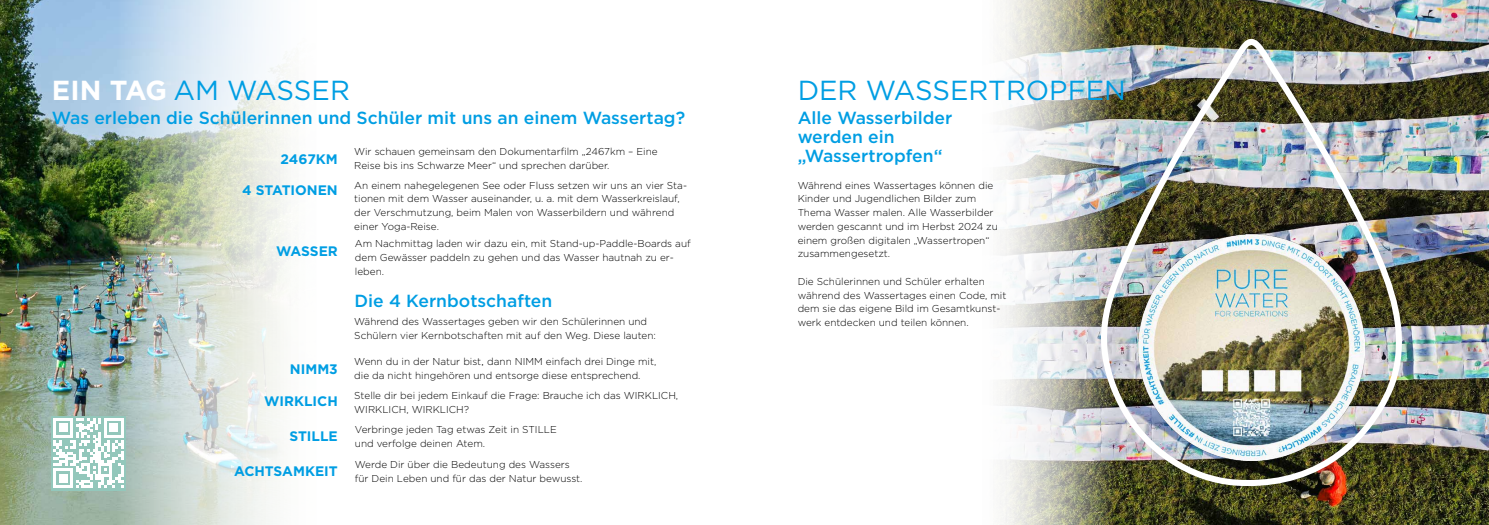
<style>
.page{position:relative;width:1489px;height:525px;background:#fff}
.page>*{position:absolute;margin:0;border:0;box-sizing:border-box;transform-origin:0 0}
.t1{font:27.5px "Gotham";color:#009ee3}
.t2{font:500 17.5px/18.8px "Gotham";color:#009ee3}
.t3{font:700 13.75px "Gotham";color:#009ee3}
.t4{font:300 10px/13.8px "Gotham";color:#000}
.s1{font-weight:700;color:#fff}
</style>
<div class="page">
<img style="left:1000px;top:0;width:488px;height:524px">
<img style="left:0;top:0;width:287px;height:524px">
<img style="left:1095px;top:35px;width:312px;height:451px">
<img style="left:1138px;top:235px;width:225px;height:224px">
<div style="left:52px;top:416px;width:74px;height:74px;background:linear-gradient(to right,#93c7bb,#93c7bb)"></div>
<svg style="left:53px;top:418px;width:70px;height:70px"></svg>
<h1 class="t1" style="left:52px;top:73px;width:299px"><span class="s1">EIN TAG</span> AM WASSER</h1>
<h2 class="t2" style="left:52px;top:108px;width:635px">Was erleben die Schülerinnen und Schüler mit uns an einem Wassertag?</h2>
<p class="t4" style="left:354px;top:144px;width:305px">Wir schauen gemeinsam den Dokumentarfilm „2467km – Eine<br>Reise bis ins Schwarze Meer“ und sprechen darüber.</p>
<h3 class="t3" style="left:280px;top:150px;width:59px">2467KM</h3>
<h3 class="t3" style="left:242px;top:181px;width:97px">4 STATIONEN</h3>
<p class="t4" style="left:354px;top:178px;width:334px">An einem nahegelegenen See oder Fluss setzen wir uns an vier Sta&shy;tionen mit dem Wasser auseinander, u. a. mit dem Wasserkreislauf, der Verschmutzung, beim Malen von Wasserbildern und während einer Yoga-Reise.</p>
<p class="t4" style="left:355px;top:236px;width:337px">Am Nachmittag laden wir dazu ein, mit Stand-up-Paddle-Boards auf dem Gewässer paddeln zu gehen und das Wasser hautnah zu er&shy;leben.</p>
<h2 class="t2" style="left:354px;top:291px;width:199px">Die 4 Kernbotschaften</h2>
<h3 class="t3" style="left:276px;top:241px;width:63px">WASSER</h3>
<h1 class="t1" style="left:797px;top:73px;width:330px">DER WASSERTROPFEN</h1>
<h2 class="t2" style="left:797px;top:108px;width:156px">Alle Wasserbilder werden ein „Wassertropfen“</h2>
<p class="t4" style="left:797px;top:178px;width:202px">Während eines Wassertages können die Kinder und Jugendlichen Bilder zum Thema Wasser malen. Alle Wasserbilder werden gescannt und im Herbst 2024 zu einem großen digitalen „Wassertropen“ zusammengesetzt.</p>
<p class="t4" style="left:797px;top:274px;width:210px">Die Schülerinnen und Schüler erhalten während des Wassertages einen Code, mit dem sie das eigene Bild im Gesamtkunst-</p>
<p class="t4" style="left:354px;top:314px;width:294px">Während des Wassertages geben wir den Schülerinnen und</p>
<p class="t4" style="left:797px;top:315px;width:172px">werk entdecken und teilen können.</p>
<p class="t4" style="left:354px;top:327px;width:303px">Schülern vier Kernbotschaften mit auf den Weg. Diese lauten:</p>
<p class="t4" style="left:290px;top:354px;width:368px;text-indent:64px">Wenn du in der Natur bist, dann NIMM einfach drei Dinge mit,<br><sup>NIMM3</sup> die da nicht hingehören und entsorge diese entsprechend.</p>
<h3 class="t3" style="left:264px;top:391px;width:75px">WIRKLICH</h3>
<h3 class="t3" style="left:289px;top:426px;width:50px">STILLE</h3>
<h3 class="t3" style="left:234px;top:462px;width:105px">ACHTSAMKEIT</h3>
<p class="t4" style="left:354px;top:388px;width:325px">Stelle dir bei jedem Einkauf die Frage: Brauche ich das WIRKLICH,<br>WIRKLICH, WIRKLICH?</p>
<p class="t4" style="left:355px;top:422px;width:203px">Verbringe jeden Tag etwas Zeit in STILLE und verfolge deinen Atem.</p>
<p class="t4" style="left:355px;top:457px;width:229px">Werde Dir über die Bedeutung des Wassers für Dein Leben und für das der Natur bewusst.</p>
</div>
